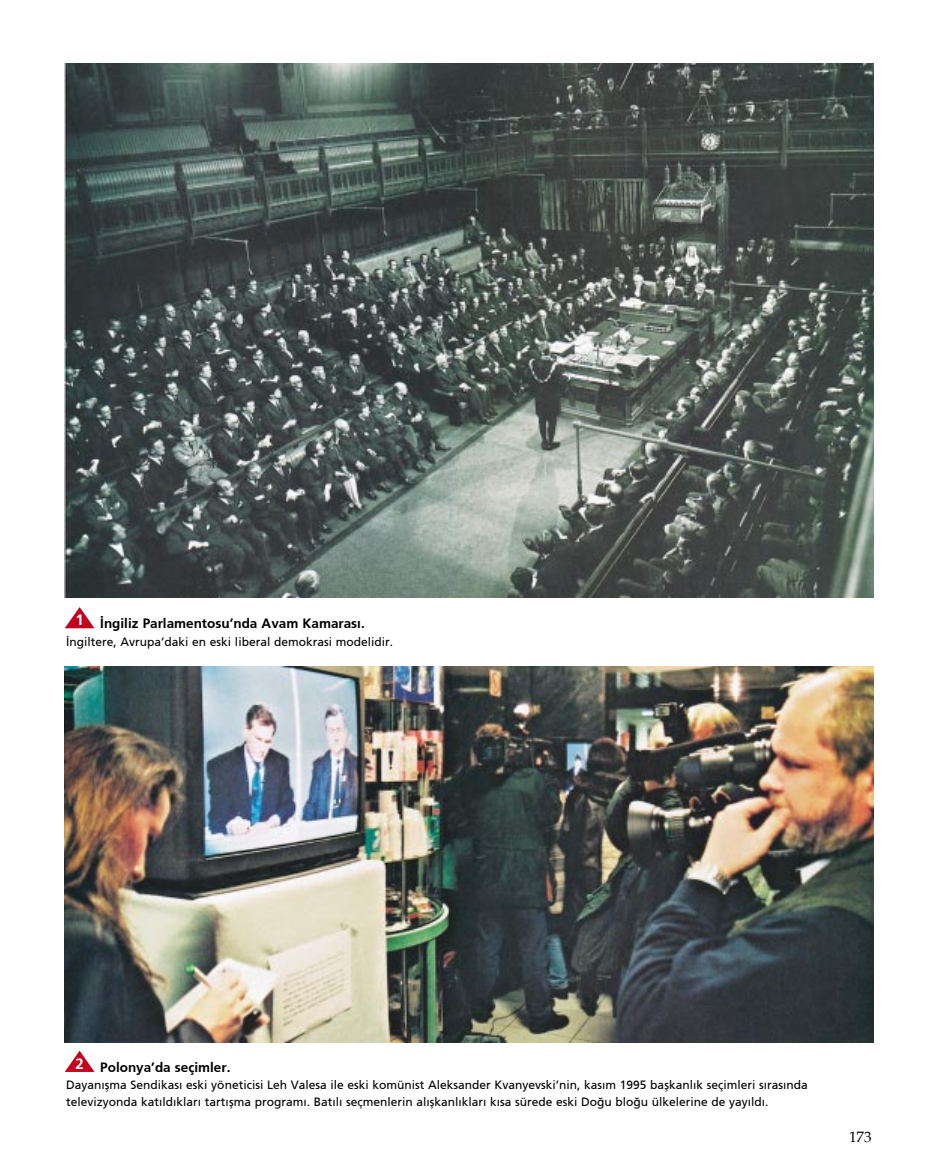
<style>
.page{position:relative;width:935px;height:1169px;background:#fff}
.page>*{position:absolute;margin:0;border:0;box-sizing:border-box;transform-origin:0 0}
.t1{font:15px "Palatino Turk";color:#000}
.t2{font:13.5px "Frutiger T Bold";color:#000}
.t3{font:12px/16.6px "Frutiger T";color:#000}
.s1{font-style:inherit}
</style>
<div class="page">
<img style="left:65px;top:64px;width:808px;height:533px">
<svg style="left:65px;top:607px;width:29px;height:21px"></svg>
<img style="left:65px;top:666px;width:808px;height:376px">
<svg style="left:65px;top:1050px;width:29px;height:21px"></svg>
<p class="t2" style="left:75px;top:615px;width:291px"><sup>1</sup> ãngiliz Parlamentosuínda Avam Kamarasõ.</p>
<p class="t3" style="left:66px;top:633px;width:328px">ãngiltere, Avrupaídaki en eski liberal demokrasi modelidir.</p>
<p class="t2" style="left:75px;top:1059px;width:156px"><sup>2</sup> Polonyaída seÁimler.</p>
<p class="t3" style="left:66px;top:1076px;width:743px">Dayanõ<span class="s1">fl</span>ma Sendikasõ eski yˆneticisi Leh Valesa ile eski kom¸nist Aleksander Kvanyevskiínin, kasõm 1995 ba<span class="s1">fl</span>kanlõk seÁimleri sõrasõnda televizyonda katõldõklarõ tartõ<span class="s1">fl</span>ma programõ. Batõlõ seÁmenlerin alõ<span class="s1">fl</span>kanlõklarõ kõsa s¸rede eski Do§u blo§u ¸lkelerine de yayõldõ.</p>
<p class="t1" style="left:849px;top:1129px;width:24px">173</p>
</div>
